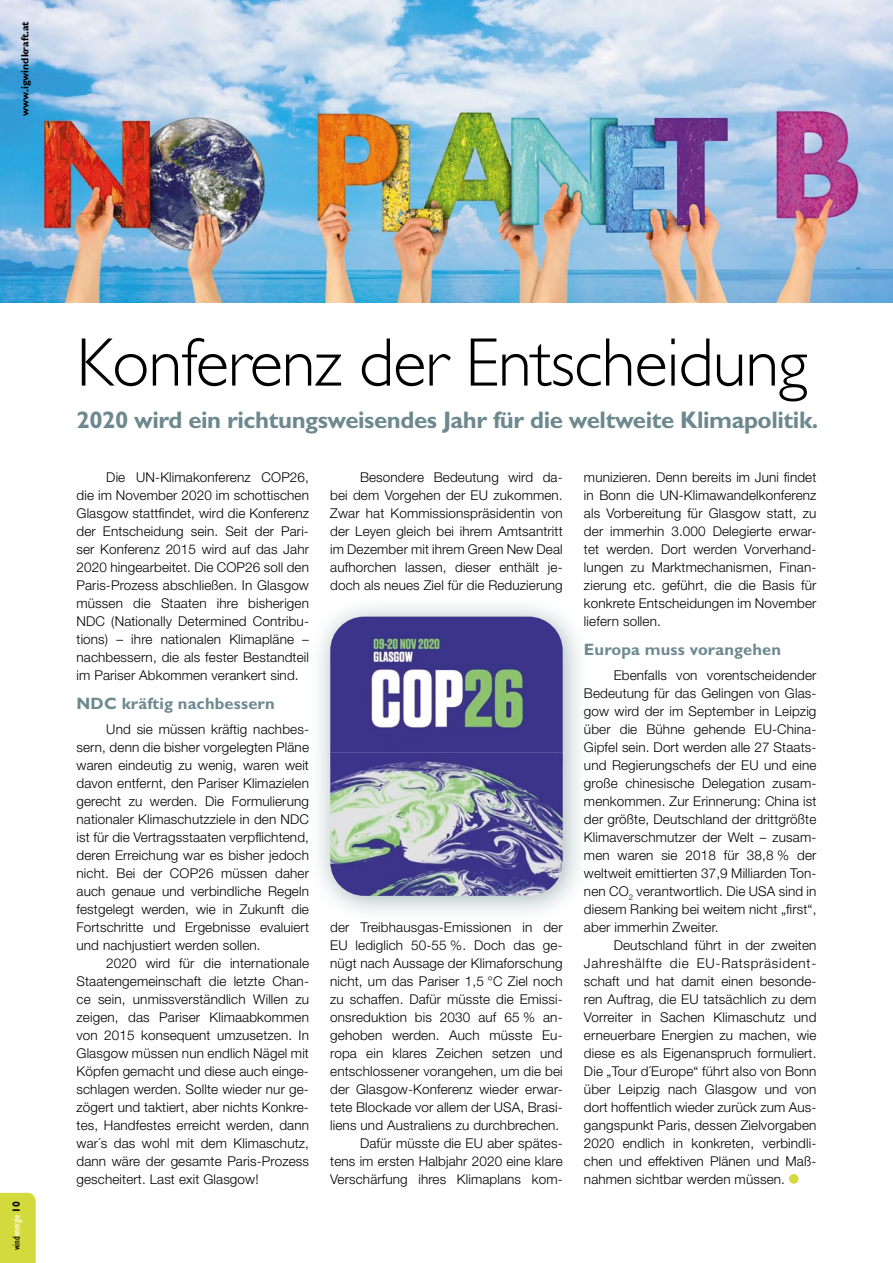
<style>
.page{position:relative;width:893px;height:1263px;background:#fff}
.page>*{position:absolute;margin:0;border:0;box-sizing:border-box;transform-origin:0 0}
.t1{font:300 69px "Gill Sans Std";letter-spacing:-.015em;color:#000}
.t2{font:700 24px "Gill Sans Std";letter-spacing:-.015em;color:#6d898f}
.t3{font:700 16.5px "Gill Sans Std";letter-spacing:.01em;color:#6d898f}
.t4{font:300 13.5px/18px "Helvetica Neue LT Std";letter-spacing:.01em;color:#000;text-align:justify}
.t5{font:700 10.5px "Gill Sans Std";color:#000}
.t6{font:condensed 10.5px "Gill Sans Std";color:#fff}
.s1{color:#000}
.s2{font-weight:700;font-stretch:normal;color:#000}
</style>
<div class="page">
<img style="left:0;top:0;width:893px;height:302px">
<div style="left:789px;top:1174px;width:10px;height:10px;background:#d3da3d;border-radius:50%"></div>
<div style="left:309px;top:596px;width:281px;height:327px;background:#6d898f;opacity:.6"></div>
<svg style="left:330px;top:617px;width:233px;height:136px;background:#5e5d96"></svg>
<img style="left:330px;top:753px;width:233px;height:143px">
<div style="left:0;top:1193px;width:36px;height:70px;background:#d3da3d"></div>
<p class="t5" style="left:19px;top:116px;width:96px;rotate:-90deg">www.igwindkraft.at</p>
<p class="t6" style="left:11px;top:1250px;width:51px;rotate:-90deg"><span class="s1">wind</span>energie <span class="s2">10</span></p>
<h1 class="t1" style="left:77px;top:324px;width:733px">Konferenz der Entscheidung</h1>
<h2 class="t2" style="left:77px;top:406px;width:743px">2020 wird ein richtungsweisendes Jahr für die weltweite Klimapolitik.</h2>
<p class="t4" style="left:77px;top:468px;width:234px;text-indent:30px">Die UN-Klimakonferenz COP26, die im November 2020 im schottischen Glasgow stattfindet, wird die Konferenz der Entscheidung sein. Seit der Pari&shy;ser Konferenz 2015 wird auf das Jahr 2020 hingearbeitet. Die COP26 soll den Paris-Prozess abschließen. In Glasgow müssen die Staaten ihre bisherigen NDC (Nationally Determined Contribu&shy;tions) – ihre nationalen Klimapläne – nachbessern, die als fester Bestandteil im Pariser Abkommen verankert sind.</p>
<p class="t3" style="left:77px;top:693px;width:200px">NDC kräftig nachbessern</p>
<p class="t4" style="left:77px;top:720px;width:234px;text-indent:30px">Und sie müssen kräftig nachbes&shy;sern, denn die bisher vorgelegten Pläne waren eindeutig zu wenig, waren weit davon entfernt, den Pariser Klimazielen gerecht zu werden. Die Formulierung nationaler Klimaschutzziele in den NDC ist für die Vertragsstaaten verpflichtend, deren Erreichung war es bisher jedoch nicht. Bei der COP26 müssen daher auch genaue und verbindliche Regeln festgelegt werden, wie in Zukunft die Fortschritte und Ergebnisse evaluiert und nachjustiert werden sollen.</p>
<p class="t4" style="left:77px;top:954px;width:234px;text-indent:30px">2020 wird für die internationale Staatengemeinschaft die letzte Chan&shy;ce sein, unmissverständlich Willen zu zeigen, das Pariser Klimaabkommen von 2015 konsequent umzusetzen. In Glasgow müssen nun endlich Nägel mit Köpfen gemacht und diese auch einge&shy;schlagen werden. Sollte wieder nur ge&shy;zögert und taktiert, aber nichts Konkre&shy;tes, Handfestes erreicht werden, dann war´s das wohl mit dem Klimaschutz, dann wäre der gesamte Paris-Prozess gescheitert. Last exit Glasgow!</p>
<p class="t4" style="left:330px;top:468px;width:234px;text-indent:30px">Besondere Bedeutung wird da&shy;bei dem Vorgehen der EU zukommen.<br>Zwar hat Kommissionspräsidentin von der Leyen gleich bei ihrem Amtsantritt im Dezember mit ihrem Green New Deal aufhorchen lassen, dieser enthält je&shy;doch als neues Ziel für die Reduzierung</p>
<p class="t4" style="left:330px;top:918px;width:234px;text-align:right">der Treibhausgas-Emissionen in der EU lediglich 50-55 %. Doch das ge&shy;nügt nach Aussage der Klimaforschung nicht, um das Pariser 1,5 °C Ziel noch zu schaffen. Dafür müsste die Emissi&shy;onsreduktion bis 2030 auf 65 % an&shy;gehoben werden. Auch müsste Eu&shy;ropa ein klares Zeichen setzen und entschlossener vorangehen, um die bei der Glasgow-Konferenz wieder erwar&shy;tete Blockade vor allem der USA, Brasi&shy;liens und Australiens zu durchbrechen.<br>Dafür müsste die EU aber spätes-<br>tens im ersten Halbjahr 2020 eine klare Verschärfung ihres Klimaplans kom-</p>
<p class="t4" style="left:584px;top:468px;width:234px">munizieren. Denn bereits im Juni findet in Bonn die UN-Klimawandelkonferenz als Vorbereitung für Glasgow statt, zu der immerhin 3.000 Delegierte erwar&shy;tet werden. Dort werden Vorverhand&shy;lungen zu Marktmechanismen, Finan&shy;zierung etc. geführt, die die Basis für konkrete Entscheidungen im November liefern sollen.</p>
<p class="t3" style="left:584px;top:639px;width:199px">Europa muss vorangehen</p>
<p class="t4" style="left:584px;top:666px;width:234px;text-indent:30px">Ebenfalls von vorentscheidender Bedeutung für das Gelingen von Glas&shy;gow wird der im September in Leipzig über die Bühne gehende EU-China-Gipfel sein. Dort werden alle 27 Staats&shy;und Regierungschefs der EU und eine große chinesische Delegation zusam&shy;menkommen. Zur Erinnerung: China ist der größte, Deutschland der drittgrößte Klimaverschmutzer der Welt – zusam&shy;men waren sie 2018 für 38,8 % der weltweit emittierten 37,9 Milliarden Ton&shy;nen CO<sub>2</sub> verantwortlich. Die USA sind in diesem Ranking bei weitem nicht „first“, aber immerhin Zweiter.</p>
<p class="t4" style="left:584px;top:936px;width:234px;text-indent:30px">Deutschland führt in der zweiten Jahreshälfte die EU-Ratspräsident&shy;schaft und hat damit einen besonde&shy;ren Auftrag, die EU tatsächlich zu dem Vorreiter in Sachen Klimaschutz und erneuerbare Energien zu machen, wie diese es als Eigenanspruch formuliert.<br>Die „Tour d´Europe“ führt also von Bonn über Leipzig nach Glasgow und von dort hoffentlich wieder zurück zum Aus&shy;gangspunkt Paris, dessen Zielvorgaben 2020 endlich in konkreten, verbindli&shy;chen und effektiven Plänen und Maß&shy;nahmen sichtbar werden müssen.</p>
</div>
